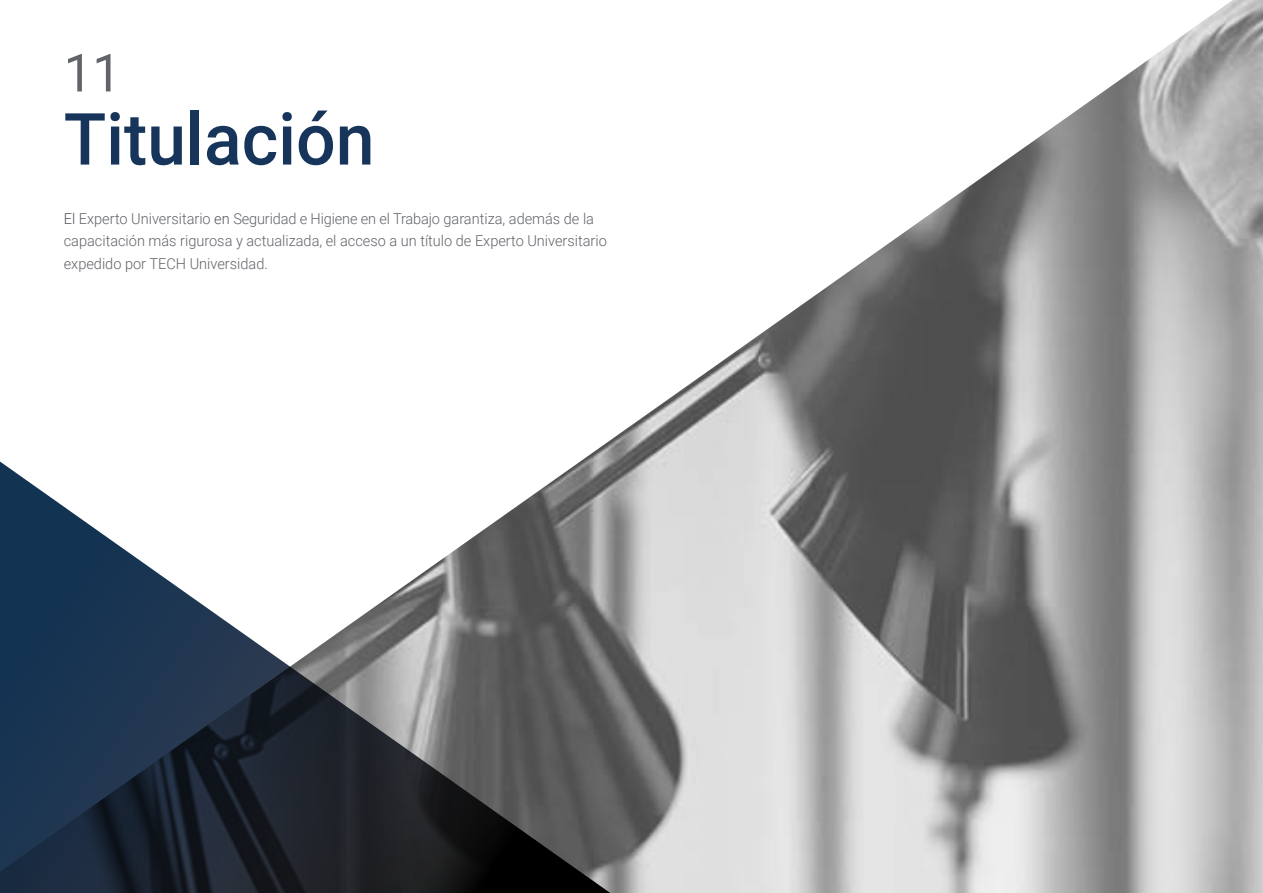
<style>
.page{position:relative;width:1263px;height:893px;background:#fff}
.page>*{position:absolute;margin:0;border:0;box-sizing:border-box;transform-origin:0 0}
.t1{font:500 72px "Roboto";color:#17355b}
.t2{font:52.5px "Roboto";color:#61646a}
.t3{font:300 15px/22.5px "Roboto";color:#61646a}
.s1{color:#52555b}
</style>
<div class="page">
<img style="left:602px;top:0;width:661px;height:893px">
<svg style="left:0;top:446px;width:640px;height:447px"></svg>
<h2 class="t2" style="left:64px;top:36px;width:59px">11</h2>
<h1 class="t1" style="left:64px;top:89px;width:312px">Titulación</h1>
<p class="t3" style="left:64px;top:207px;width:545px"><span class="s1">El</span> Experto Universitario <span class="s1">en</span> Seguridad e Higiene en el Trabajo garantiza, además de la capacitación más rigurosa y actualizada, el acceso a un título de Experto Universitario expedido por TECH Universidad.</p>
</div>
